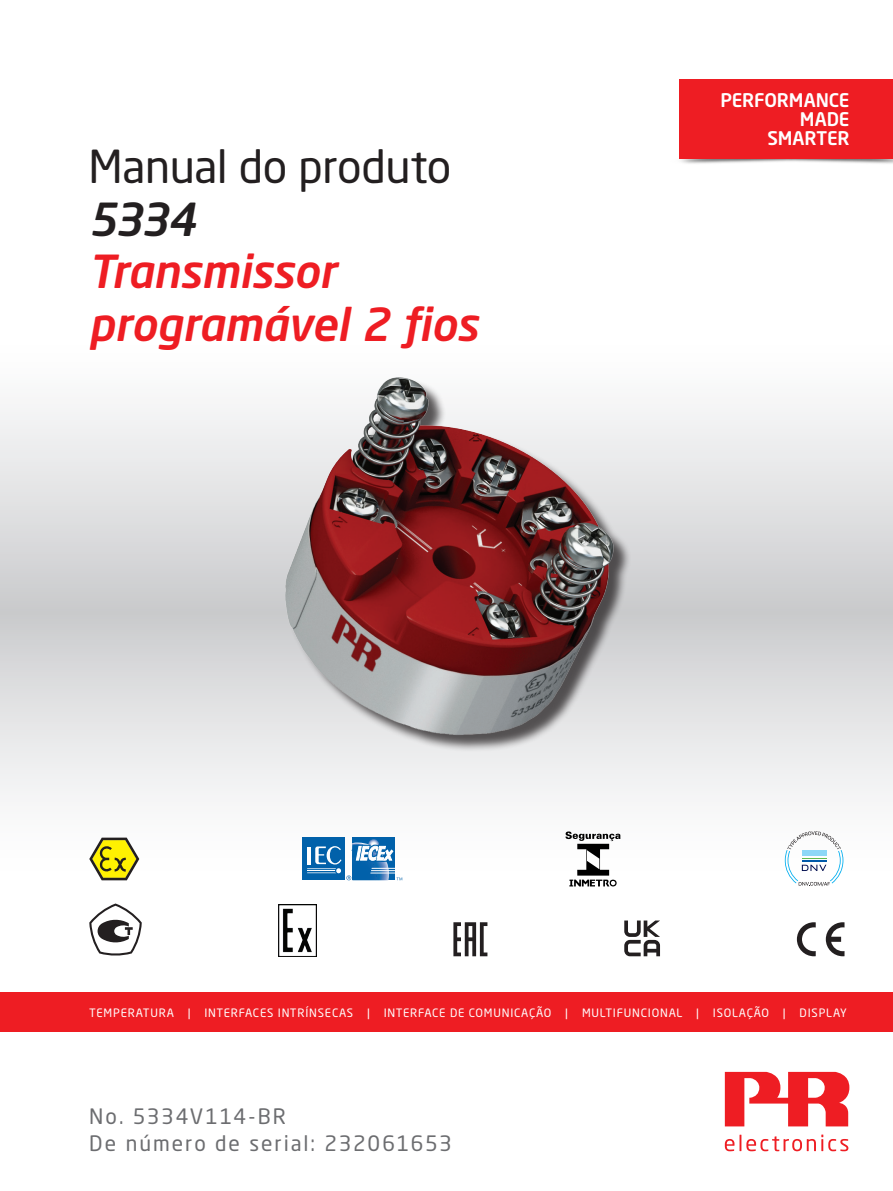
<style>
.page{position:relative;width:893px;height:1191px;background:#fff}
.page>*{position:absolute;margin:0;border:0;box-sizing:border-box;transform-origin:0 0}
.t1{font:italic 500 45px/52.5px "Neo Sans Pro";letter-spacing:-.01em;color:#ee1d23}
.t2{font:45px "Neo Sans Pro";letter-spacing:-.01em;color:#231f20}
.t3{font:italic 500 45px "Neo Sans Pro";color:#231f20}
.t4{font:21px/27px "Neo Sans Pro";letter-spacing:.09em;color:#6c6d70}
.t5{font:500 18.6px/19px "Neo Sans Std";letter-spacing:-.01em;color:#fff;text-align:right}
.t6{font:11.4px "Neo Sans Pro";letter-spacing:.07em;color:#fff}
</style>
<div class="page">
<svg style="left:0;top:408px;width:893px;height:466px"></svg>
<div style="left:0;top:992px;width:893px;height:40px;background:#ee1d23"></div>
<svg style="left:725px;top:1134px;width:123px;height:17px"></svg>
<svg style="left:725px;top:1071px;width:124px;height:55px"></svg>
<img style="left:264px;top:377px;width:365px;height:399px">
<img style="left:679px;top:153px;width:214px;height:11px">
<div style="left:680px;top:79px;width:213px;height:80px;background:#ee1d23"></div>
<div style="left:352px;top:837px;width:43px;height:43px;background:#0161aa"></div>
<div style="left:303px;top:837px;width:42px;height:43px;background:#0161aa"></div>
<svg style="left:307px;top:838px;width:95px;height:42px"></svg>
<svg style="left:826px;top:922px;width:18px;height:34px"></svg>
<svg style="left:797px;top:922px;width:19px;height:34px"></svg>
<svg style="left:89px;top:837px;width:50px;height:43px"></svg>
<svg style="left:453px;top:922px;width:34px;height:34px"></svg>
<svg style="left:565px;top:831px;width:55px;height:55px"></svg>
<img style="left:279px;top:904px;width:38px;height:52px">
<svg style="left:89px;top:903px;width:53px;height:53px"></svg>
<svg style="left:785px;top:831px;width:58px;height:55px"></svg>
<svg style="left:624px;top:920px;width:36px;height:36px"></svg>
<h1 class="t2" style="left:89px;top:139px;width:364px">Manual do produto</h1>
<h1 class="t3" style="left:89px;top:191px;width:109px">5334</h1>
<h1 class="t1" style="left:89px;top:244px;width:391px">Transmissor programável 2 fios</h1>
<h3 class="t5" style="left:720px;top:90px;width:131px">PERFORMANCE<br>MADE<br>SMARTER</h3>
<p class="t6" style="left:89px;top:1005px;width:759px">TEMPERATURA | INTERFACES INTRÍNSECAS | INTERFACE DE COMUNICAÇÃO | MULTIFUNCIONAL | ISOLAÇÃO | DISPLAY</p>
<h2 class="t4" style="left:89px;top:1102px;width:364px">No. 5334V114-BR<br>De número de serial: 232061653</h2>
</div>
